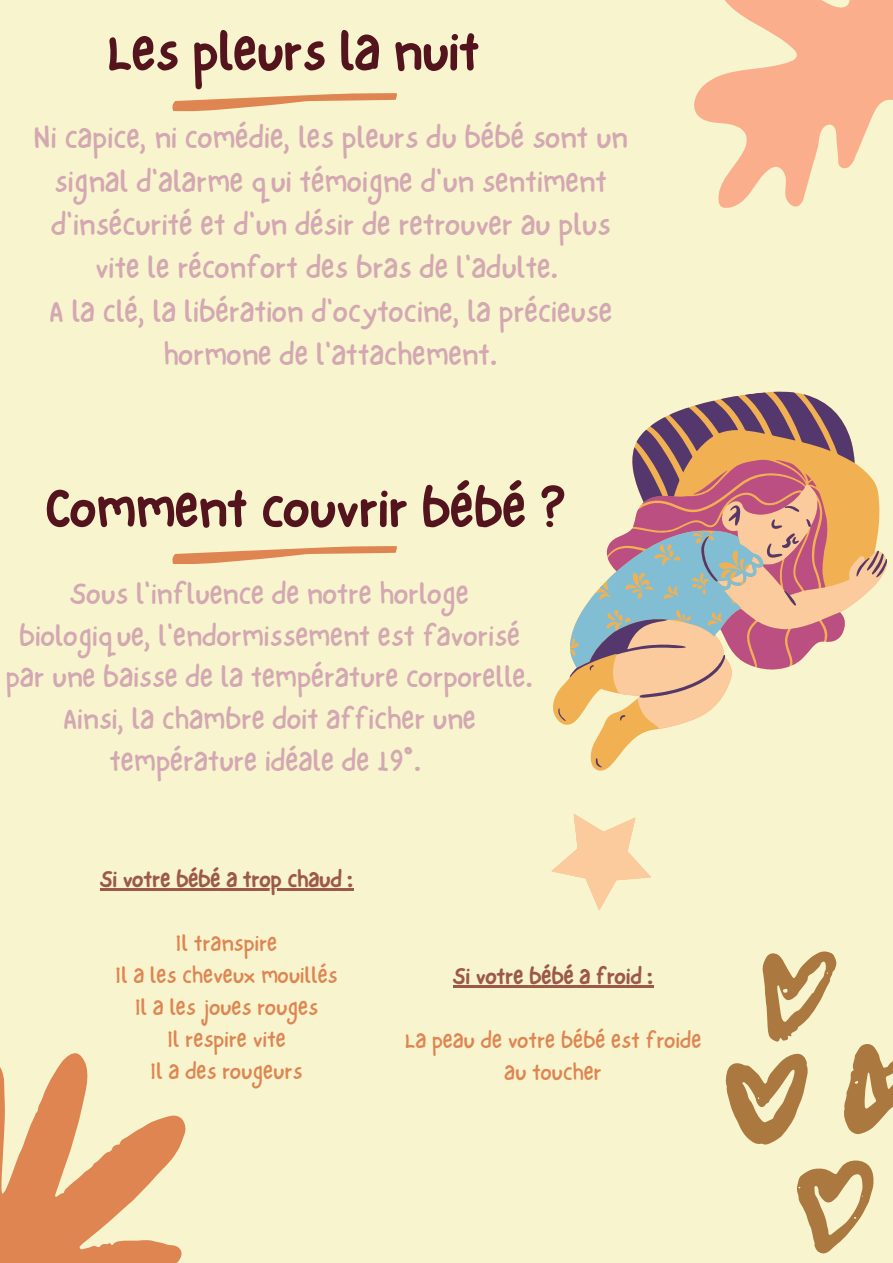
<style>
.page{position:relative;width:893px;height:1263px;background:#f8f4cd}
.page>*{position:absolute;margin:0;border:0;box-sizing:border-box;transform-origin:0 0}
.t1{font:54.3px "NF One Little Font Bold";color:#54141e}
.t2{font:31.2px/43.3px "NF One Little Font Regular";color:#d3a8b2;text-align:center}
.t3{font:30.08px/41.6px "NF One Little Font Regular";color:#d3a8b2;text-align:center}
.t4{font:23.1px/32.1px "NF One Little Font Regular";color:#de8552;text-align:center}
.t5{font:23.1px "NF One Little Font Bold";color:#9c584a}
</style>
<div class="page">
<svg style="left:553px;top:391px;width:334px;height:380px"></svg>
<svg style="left:172px;top:93px;width:225px;height:19px"></svg>
<svg style="left:694px;top:0;width:199px;height:208px"></svg>
<svg style="left:0;top:1053px;width:186px;height:210px"></svg>
<svg style="left:725px;top:951px;width:168px;height:303px"></svg>
<svg style="left:172px;top:546px;width:225px;height:18px"></svg>
<svg style="left:551px;top:814px;width:100px;height:97px"></svg>
<hr style="left:100px;top:888px;width:253px;height:3px;background:#9c584a">
<hr style="left:453px;top:985px;width:200px;height:3px;background:#9c584a">
<p class="t1" style="left:107px;top:19px;width:374px">Les pleurs la nuit</p>
<p class="t2" style="left:34px;top:116px;width:595px">Ni capice, ni comédie, les pleurs du bébé sont un signal d'alarme qui témoigne d'un sentiment d'insécurité et d'un désir de retrouver au plus vite le réconfort des bras de l'adulte.</p>
<p class="t2" style="left:49px;top:289px;width:565px">A la clé, la libération d'ocytocine, la précieuse hormone de l'attachement.</p>
<p class="t1" style="left:45px;top:476px;width:523px">Comment couvrir bébé ?</p>
<p class="t3" style="left:6px;top:573px;width:529px">Sous l'influence de notre horloge biologique, l'endormissement est favorisé par une baisse de la température corporelle.</p>
<p class="t3" style="left:63px;top:698px;width:415px">Ainsi, la chambre doit afficher une température idéale de 19°.</p>
<p class="t5" style="left:100px;top:865px;width:255px">Si votre bébé a trop chaud :</p>
<p class="t4" style="left:176px;top:927px;width:103px">Il transpire</p>
<p class="t4" style="left:116px;top:959px;width:223px">Il a les cheveux mouillés</p>
<p class="t4" style="left:135px;top:991px;width:185px">Il a les joues rouges</p>
<p class="t4" style="left:167px;top:1023px;width:120px">Il respire vite</p>
<p class="t4" style="left:151px;top:1055px;width:153px">Il a des rougeurs</p>
<p class="t5" style="left:453px;top:962px;width:202px">Si votre bébé a froid :</p>
<p class="t4" style="left:405px;top:1024px;width:298px">La peau de votre bébé est froide au toucher</p>
</div>
